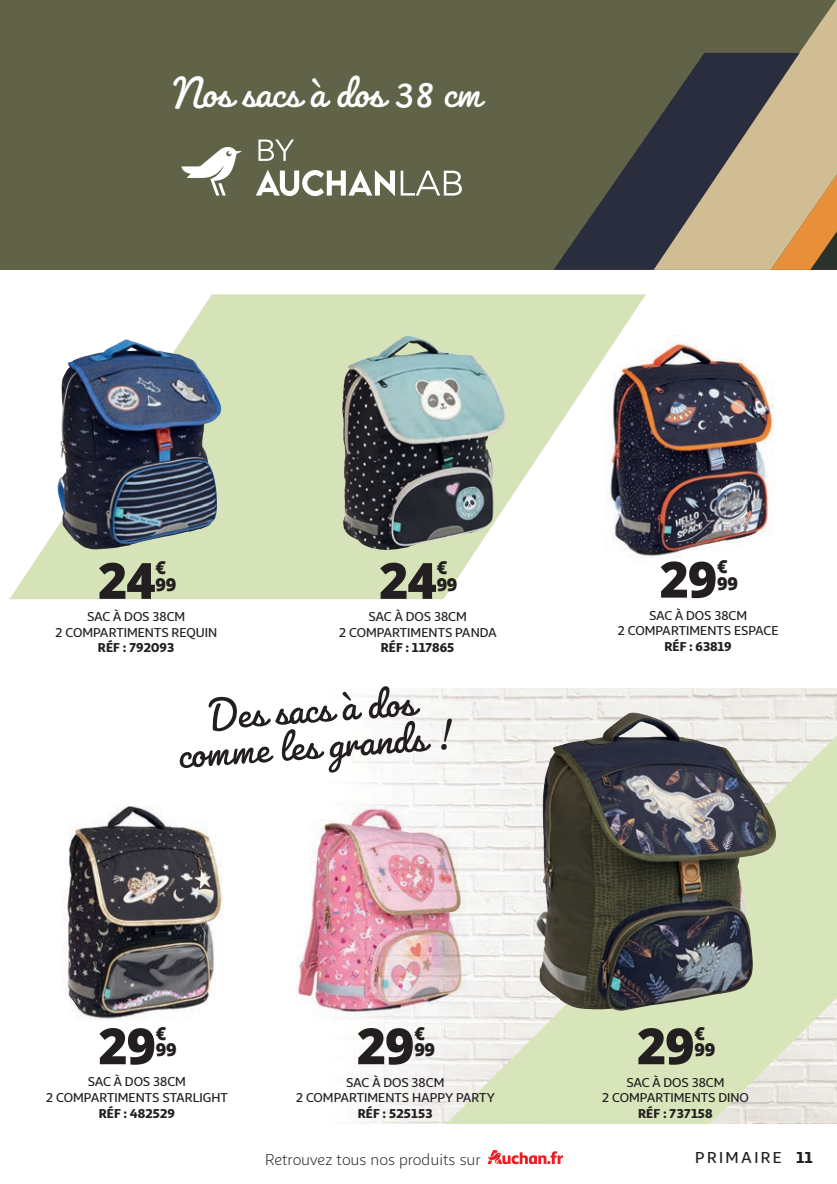
<style>
.page{position:relative;width:837px;height:1184px;background:#fff}
.page>*{position:absolute;margin:0;border:0;box-sizing:border-box;transform-origin:0 0}
.t1{font:800 50px "Open Sans";letter-spacing:-.02em;color:#231f20}
.t2{font:48px "Pacifico";color:#fff}
.t3{font:47.4px/36.4px "Pacifico";color:#231f20;text-align:center}
.t4{font:800 18px/16.4px "Open Sans";letter-spacing:-.02em;color:#231f20}
.t5{font:16px "Sana Sans Alt";color:#231f20}
.t6{font:500 16px "Sana Sans Alt";letter-spacing:.15em;color:#231f20}
.t7{font:900 16px "Sana Sans Alt";color:#231f20}
.t8{font:500 13px/15.6px "Sana Sans Alt";color:#231f20;text-align:center}
.t9{font:900 13px "Sana Sans Alt";letter-spacing:-.005em;color:#231f20}
</style>
<div class="page">
<svg style="left:10px;top:294px;width:636px;height:305px;fill:#d6e2b7"></svg>
<svg style="left:487px;top:1150px;width:76px;height:14px"></svg>
<img style="left:347px;top:688px;width:490px;height:435px">
<svg style="left:446px;top:714px;width:391px;height:409px;background:#dfe6c9"></svg>
<img style="left:536px;top:713px;width:242px;height:298px">
<img style="left:57px;top:339px;width:68px;height:168px">
<div style="left:0;top:0;width:837px;height:270px;background:#616348"></div>
<svg style="left:799px;top:0;width:38px;height:131px;fill:#d1bd94"></svg>
<svg style="left:554px;top:53px;width:245px;height:217px"></svg>
<svg style="left:770px;top:131px;width:67px;height:139px;background:#cda874"></svg>
<svg style="left:258px;top:139px;width:36px;height:22px"></svg>
<svg style="left:256px;top:170px;width:206px;height:26px"></svg>
<svg style="left:181px;top:147px;width:60px;height:48px"></svg>
<div style="left:557px;top:310px;width:280px;height:271px;background:#fff"></div>
<img style="left:574px;top:335px;width:200px;height:223px">
<img style="left:342px;top:336px;width:152px;height:214px">
<img style="left:63px;top:806px;width:160px;height:214px">
<svg style="left:336px;top:806px;width:199px;height:270px;fill:#f4f3f1"></svg>
<img style="left:296px;top:806px;width:188px;height:213px">
<h2 class="t2" style="left:174px;top:62px;width:310px">Nos sacs à dos 38 cm</h2>
<h3 class="t4" style="left:156px;top:558px;width:22px">€<br>99</h3>
<h1 class="t1" style="left:98px;top:542px;width:59px">24</h1>
<h1 class="t1" style="left:379px;top:542px;width:59px">24</h1>
<h3 class="t4" style="left:437px;top:558px;width:12px">€</h3>
<h3 class="t4" style="left:437px;top:575px;width:22px">99</h3>
<p class="t8" style="left:55px;top:607px;width:164px">SAC À DOS 38CM<br>2 COMPARTIMENTS REQUIN</p>
<p class="t9" style="left:98px;top:637px;width:78px">RÉF : 792093</p>
<p class="t8" style="left:339px;top:608px;width:160px">SAC À DOS 38CM<br>2 COMPARTIMENTS PANDA</p>
<p class="t9" style="left:381px;top:637px;width:75px">RÉF : 117865</p>
<h3 class="t3" style="left:174px;top:697px;width:273px;rotate:-4deg">Des sacs à dos comme les grands !</h3>
<h1 class="t1" style="left:98px;top:1008px;width:59px">29</h1>
<h3 class="t4" style="left:156px;top:1024px;width:22px">€<br>99</h3>
<p class="t8" style="left:46px;top:1073px;width:183px">SAC À DOS 38CM<br>2 COMPARTIMENTS STARLIGHT</p>
<p class="t9" style="left:99px;top:1102px;width:78px">RÉF : 482529</p>
<h1 class="t1" style="left:357px;top:1008px;width:59px">29</h1>
<h3 class="t4" style="left:414px;top:1024px;width:22px">€<br>99</h3>
<p class="t8" style="left:296px;top:1073px;width:201px">SAC À DOS 38CM<br>2 COMPARTIMENTS HAPPY PARTY</p>
<p class="t9" style="left:358px;top:1102px;width:77px">RÉF : 525153</p>
<h1 class="t1" style="left:659px;top:541px;width:59px">29</h1>
<h3 class="t4" style="left:717px;top:557px;width:22px">€<br>99</h3>
<p class="t8" style="left:617px;top:606px;width:163px">SAC À DOS 38CM<br>2 COMPARTIMENTS ESPACE</p>
<p class="t9" style="left:664px;top:636px;width:69px">RÉF : 63819</p>
<h1 class="t1" style="left:637px;top:1008px;width:59px">29</h1>
<h3 class="t4" style="left:694px;top:1024px;width:22px">€<br>99</h3>
<p class="t8" style="left:602px;top:1073px;width:148px">SAC À DOS 38CM<br>2 COMPARTIMENTS DINO</p>
<p class="t9" style="left:638px;top:1103px;width:76px">RÉF : 737158</p>
<p class="t6" style="left:695px;top:1144px;width:88px">PRIMAIRE</p>
<p class="t5" style="left:265px;top:1147px;width:217px">Retrouvez tous nos produits sur</p>
<p class="t7" style="left:796px;top:1144px;width:18px">11</p>
</div>
